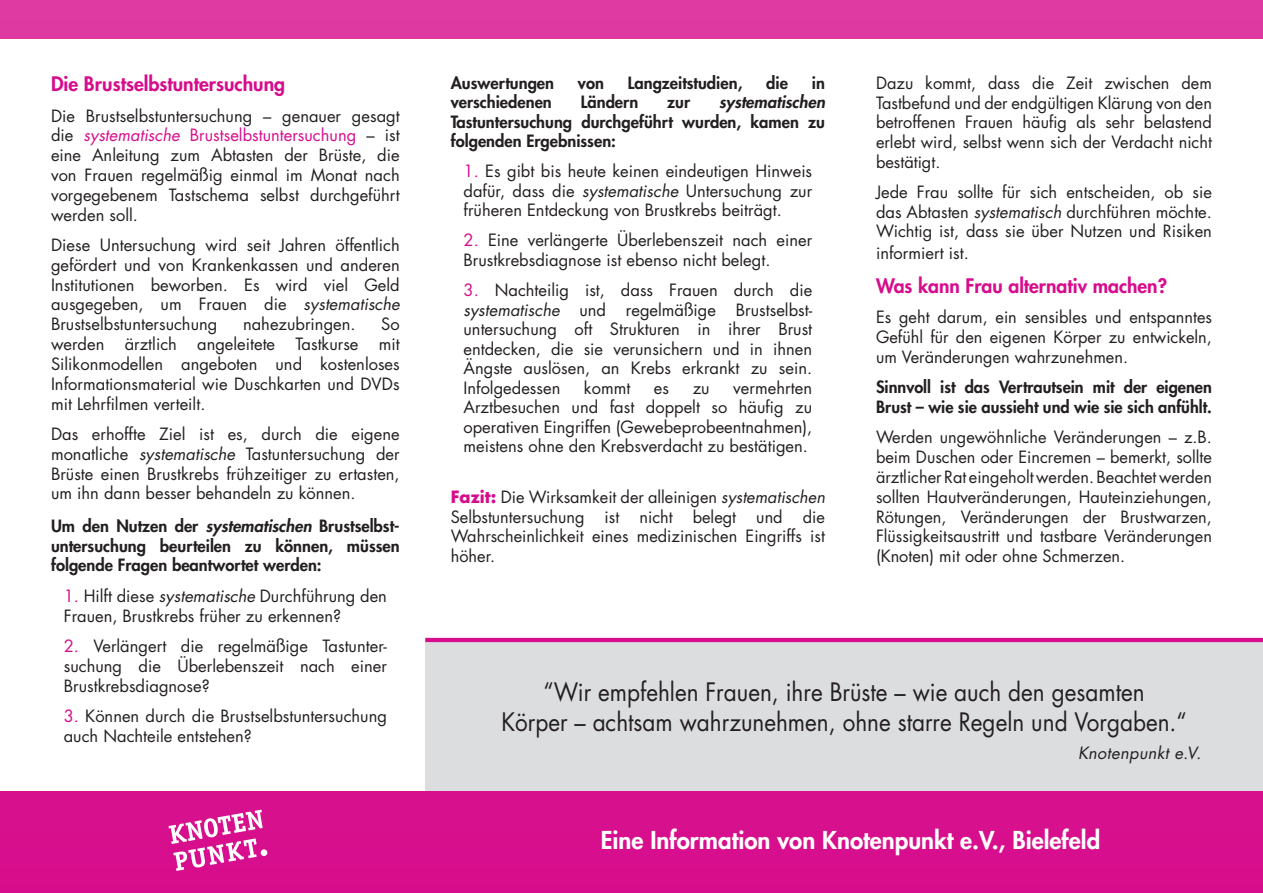
<style>
.page{position:relative;width:1263px;height:893px;background:#fff}
.page>*{position:absolute;margin:0;border:0;box-sizing:border-box;transform-origin:0 0}
.t1{font:24.75px/30px "Futura Std";color:#231f20;text-align:center;scale:.91 1}
.t2{font:800 24px "Futura Std";color:#fff}
.t3{font:800 19.5px "Futura Std";color:#d70c8c}
.t4{font:16.5px/19.8px "Futura Std";color:#231f20;text-align:justify}
.t5{font:800 16.5px/19.8px "Futura Std";color:#231f20}
.t6{font:italic 16.5px "Futura Std";letter-spacing:.02em;color:#231f20}
.t7{font:italic 800 16.5px "Futura Std";color:#231f20}
.s1{font-style:italic;color:#d70c8c}
.s2{color:#d70c8c}
.s3{font-style:italic}
.s4{font-weight:700;color:#d70c8c}
</style>
<div class="page">
<div style="left:0;top:0;width:1263px;height:38px;background:#de3aa2"></div>
<div style="left:0;top:791px;width:1263px;height:102px;background:#d70c8c"></div>
<svg style="left:169px;top:810px;width:94px;height:61px"></svg>
<div style="left:260px;top:849px;width:8px;height:7px;background:#fff;border-radius:50%"></div>
<div style="left:425px;top:642px;width:838px;height:149px;background:#dcdddf"></div>
<hr style="left:425px;top:638px;width:838px;height:4px;background:#d70c8c">
<p class="t3" style="left:51px;top:72px;width:236px">Die Brustselbstuntersuchung</p>
<p class="t4" style="left:51px;top:106px;width:350px">Die Brustselbstuntersuchung – genauer gesagt die <span class="s1">systematische</span> <span class="s2">Brustselbstuntersuchung</span> – ist eine Anleitung zum Abtasten der Brüste, die von Frauen regelmäßig einmal im Monat nach vorgegebenem Tastschema selbst durchgeführt werden soll.</p>
<p class="t4" style="left:51px;top:235px;width:350px">Diese Untersuchung wird seit Jahren öffentlich gefördert und von Krankenkassen und anderen Institutionen beworben. Es wird viel Geld ausgegeben, um Frauen die <span class="s3">systematische </span>Brustselbstuntersuchung</p>
<p class="t4" style="left:243px;top:314px;width:114px">nahezubringen.</p>
<p class="t4" style="left:51px;top:314px;width:350px;text-indent:330px">So werden ärztlich angeleitete Tastkurse mit Silikonmodellen angeboten und kostenloses Informationsmaterial wie Duschkarten und DVDs mit Lehrfilmen verteilt.</p>
<p class="t4" style="left:51px;top:424px;width:350px">Das erhoffte Ziel ist es, durch die eigene monatliche <span class="s3">systematische</span> Tastuntersuchung der Brüste einen Brustkrebs frühzeitiger zu ertasten, um ihn dann besser behandeln zu können.</p>
<p class="t5" style="left:51px;top:516px;width:350px;text-align:justify">Um den Nutzen der <span class="s3">systematischen</span> Brustselbst&shy;untersuchung beurteilen zu können, müssen folgende Fragen beantwortet werden:</p>
<p class="t4" style="left:64px;top:586px;width:325px"><span class="s2">1.</span> Hilft diese <span class="s3">systematische</span> Durchführung den<br>Frauen, Brustkrebs früher zu erkennen?</p>
<p class="t4" style="left:64px;top:636px;width:325px"><span class="s2">2.</span> Verlängert die regelmäßige Tastunter&shy;suchung die Überlebenszeit nach einer Brustkrebsdiagnose?</p>
<p class="t4" style="left:64px;top:706px;width:325px"><span class="s2">3.</span> Können durch die Brustselbstuntersuchung auch Nachteile entstehen?</p>
<p class="t5" style="left:451px;top:73px;width:105px">Auswertungen</p>
<p class="t5" style="left:578px;top:73px;width:28px">von</p>
<p class="t5" style="left:628px;top:73px;width:116px">Langzeitstudien,</p>
<p class="t5" style="left:766px;top:73px;width:23px">die</p>
<p class="t5" style="left:812px;top:73px;width:15px">in</p>
<p class="t5" style="left:451px;top:92px;width:103px">verschiedenen</p>
<p class="t5" style="left:581px;top:92px;width:59px">Ländern</p>
<p class="t5" style="left:667px;top:92px;width:24px">zur</p>
<p class="t7" style="left:719px;top:92px;width:107px">systematischen</p>
<p class="t5" style="left:451px;top:112px;width:376px">Tastuntersuchung durchgeführt wurden, kamen zu folgenden Ergebnissen:</p>
<p class="t4" style="left:463px;top:162px;width:350px"><span class="s2">1.</span> Es gibt bis heute keinen eindeutigen Hinweis dafür, dass die <span class="s3">systematische</span> Untersuchung zur früheren Entdeckung von Brustkrebs beiträgt.</p>
<p class="t4" style="left:463px;top:231px;width:350px"><span class="s2">2.</span> Eine verlängerte Überlebenszeit nach einer<br>Brustkrebsdiagnose ist ebenso nicht belegt.</p>
<p class="t4" style="left:463px;top:280px;width:350px"><span class="s2">3.</span> Nachteilig ist, dass Frauen durch die <span class="s3">systematische</span> und regelmäßige Brustselbst&shy;untersuchung oft Strukturen in ihrer Brust entdecken, die sie verunsichern und in ihnen Ängste auslösen, an Krebs erkrankt zu sein.<br>Infolgedessen</p>
<p class="t4" style="left:463px;top:378px;width:350px;text-indent:270px">vermehrten Arztbesuchen und fast doppelt so häufig zu operativen Eingriffen (Gewebeprobeentnahmen), meistens ohne den Krebsverdacht zu bestätigen.</p>
<p class="t4" style="left:451px;top:487px;width:376px"><span class="s4">Fazit:</span> Die Wirksamkeit der alleinigen <span class="s3">systematischen </span>Selbstuntersuchung ist nicht belegt und die Wahrscheinlichkeit eines medizinischen Eingriffs ist höher.</p>
<p class="t4" style="left:584px;top:378px;width:48px">kommt</p>
<p class="t4" style="left:654px;top:378px;width:17px">es</p>
<p class="t4" style="left:693px;top:378px;width:19px">zu</p>
<p class="t4" style="left:876px;top:73px;width:337px">Dazu kommt, dass die Zeit zwischen dem Tastbefund und der endgültigen Klärung von den betroffenen Frauen häufig als sehr belastend erlebt wird, selbst wenn sich der Verdacht nicht bestätigt.</p>
<p class="t4" style="left:876px;top:182px;width:337px">Jede Frau sollte für sich entscheiden, ob sie das Abtasten <span class="s3">systematisch</span> durchführen möchte.<br>Wichtig ist, dass sie über Nutzen und Risiken</p>
<p class="t4" style="left:876px;top:243px;width:94px">informiert ist.</p>
<p class="t3" style="left:876px;top:273px;width:293px">Was kann Frau alternativ machen?</p>
<p class="t4" style="left:876px;top:307px;width:337px">Es geht darum, ein sensibles und entspanntes Gefühl für den eigenen Körper zu entwickeln, um Veränderungen wahrzunehmen.</p>
<p class="t5" style="left:876px;top:377px;width:337px">Sinnvoll ist das Vertrautsein mit der eigenen<br>Brust – wie sie aussieht und wie sie sich anfühlt.</p>
<p class="t4" style="left:876px;top:428px;width:337px">Werden ungewöhnliche Veränderungen – z.B. beim Duschen oder Eincremen – bemerkt, sollte ärztlicher Rat eingeholt werden. Beachtet werden sollten Hautveränderungen, Hauteinziehungen, Rötungen, Veränderungen der Brustwarzen, Flüssigkeitsaustritt und tastbare Veränderungen (Knoten) mit oder ohne Schmerzen.</p>
<h1 class="t1" style="left:501px;top:677px;width:755px">“Wir empfehlen Frauen, ihre Brüste – wie auch den gesamten<br>Körper – achtsam wahrzunehmen, ohne starre Regeln und Vorgaben.“</h1>
<p class="t6" style="left:1078px;top:743px;width:125px">Knotenpunkt e.V.</p>
<h2 class="t2" style="left:601px;top:825px;width:501px">Eine Information von Knotenpunkt e.V., Bielefeld</h2>
</div>
